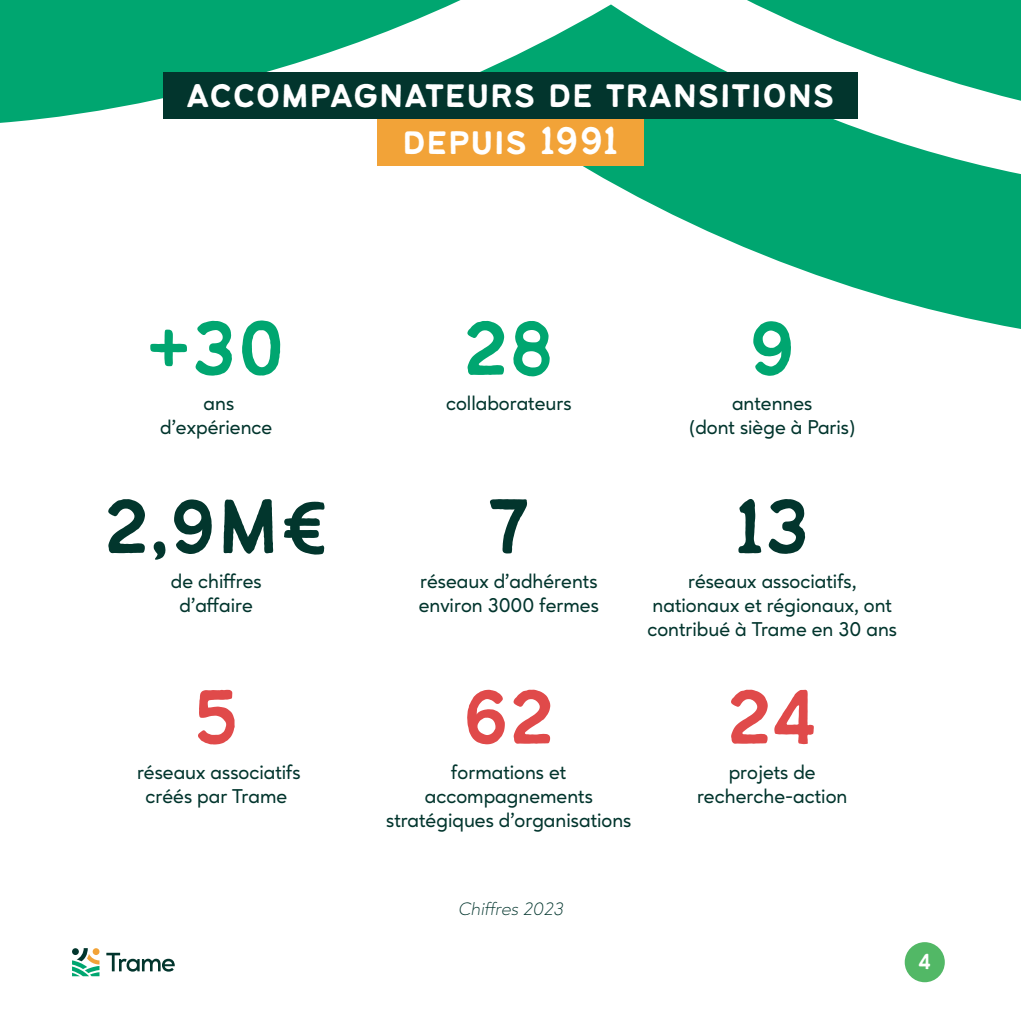
<style>
.page{position:relative;width:1021px;height:1021px;background:#fff}
.page>*{position:absolute;margin:0;border:0;box-sizing:border-box;transform-origin:0 0}
.t1{font:84.8px "Bantayog";color:#00a670}
.t2{font:84.8px "Bantayog";color:#02362d}
.t3{font:84.8px "Bantayog";color:#e04a4a}
.t4{font:84.8px "Bantayog";color:#02352d}
.t5{font:43px "Bantayog";color:#fff}
.t6{font:24px "Bantayog";color:#fff}
.t7{font:500 20px/24px "Ageo";color:#02352d;text-align:center}
.t8{font:italic 300 18px "Ageo";color:#02352d}
</style>
<div class="page">
<svg style="left:457px;top:101px;width:563px;height:228px"></svg>
<svg style="left:0;top:0;width:386px;height:123px;background:#21b182"></svg>
<svg style="left:386px;top:0;width:634px;height:101px"></svg>
<div style="left:163px;top:72px;width:694px;height:47px;background:#02352d"></div>
<div style="left:377px;top:119px;width:266px;height:46px;background:#f2a338"></div>
<svg style="left:106px;top:952px;width:69px;height:19px"></svg>
<svg style="left:72px;top:948px;width:27px;height:28px"></svg>
<div style="left:904px;top:942px;width:40px;height:40px;background:#52b866;border-radius:50%"></div>
<p class="t5" style="left:186px;top:72px;width:650px">accompagnateurs de transitions</p>
<p class="t5" style="left:402px;top:118px;width:218px">depuis 1991</p>
<p class="t1" style="left:146px;top:304px;width:141px">+30</p>
<p class="t7" style="left:160px;top:391px;width:114px">ans d’expérience</p>
<p class="t2" style="left:103px;top:482px;width:228px">2,9M€</p>
<p class="t7" style="left:171px;top:569px;width:92px">de chiffres</p>
<p class="t7" style="left:180px;top:593px;width:75px">d’affaire</p>
<p class="t3" style="left:192px;top:673px;width:50px">5</p>
<p class="t7" style="left:137px;top:760px;width:165px">réseaux associatifs</p>
<p class="t7" style="left:145px;top:784px;width:143px">créés par Trame</p>
<p class="t1" style="left:462px;top:304px;width:95px">28</p>
<p class="t1" style="left:747px;top:304px;width:50px">9</p>
<p class="t7" style="left:446px;top:391px;width:127px">collaborateurs</p>
<p class="t7" style="left:732px;top:391px;width:82px">antennes</p>
<p class="t7" style="left:689px;top:415px;width:167px">(dont siège à Paris)</p>
<p class="t4" style="left:486px;top:482px;width:46px">7</p>
<p class="t7" style="left:420px;top:569px;width:179px">réseaux d’adhérents</p>
<p class="t7" style="left:418px;top:593px;width:182px">environ 3000 fermes</p>
<p class="t4" style="left:733px;top:482px;width:79px">13</p>
<p class="t7" style="left:647px;top:569px;width:251px">réseaux associatifs, nationaux et régionaux, ont contribué à Trame en 30 ans</p>
<p class="t3" style="left:461px;top:673px;width:96px">62</p>
<p class="t7" style="left:386px;top:760px;width:247px">formations et accompagnements stratégiques d’organisations</p>
<p class="t3" style="left:725px;top:673px;width:95px">24</p>
<p class="t7" style="left:728px;top:760px;width:88px">projets de</p>
<p class="t7" style="left:697px;top:784px;width:152px">recherche-action</p>
<p class="t8" style="left:458px;top:898px;width:106px">Chiffres 2023</p>
<p class="t6" style="left:917px;top:949px;width:15px">4</p>
</div>
